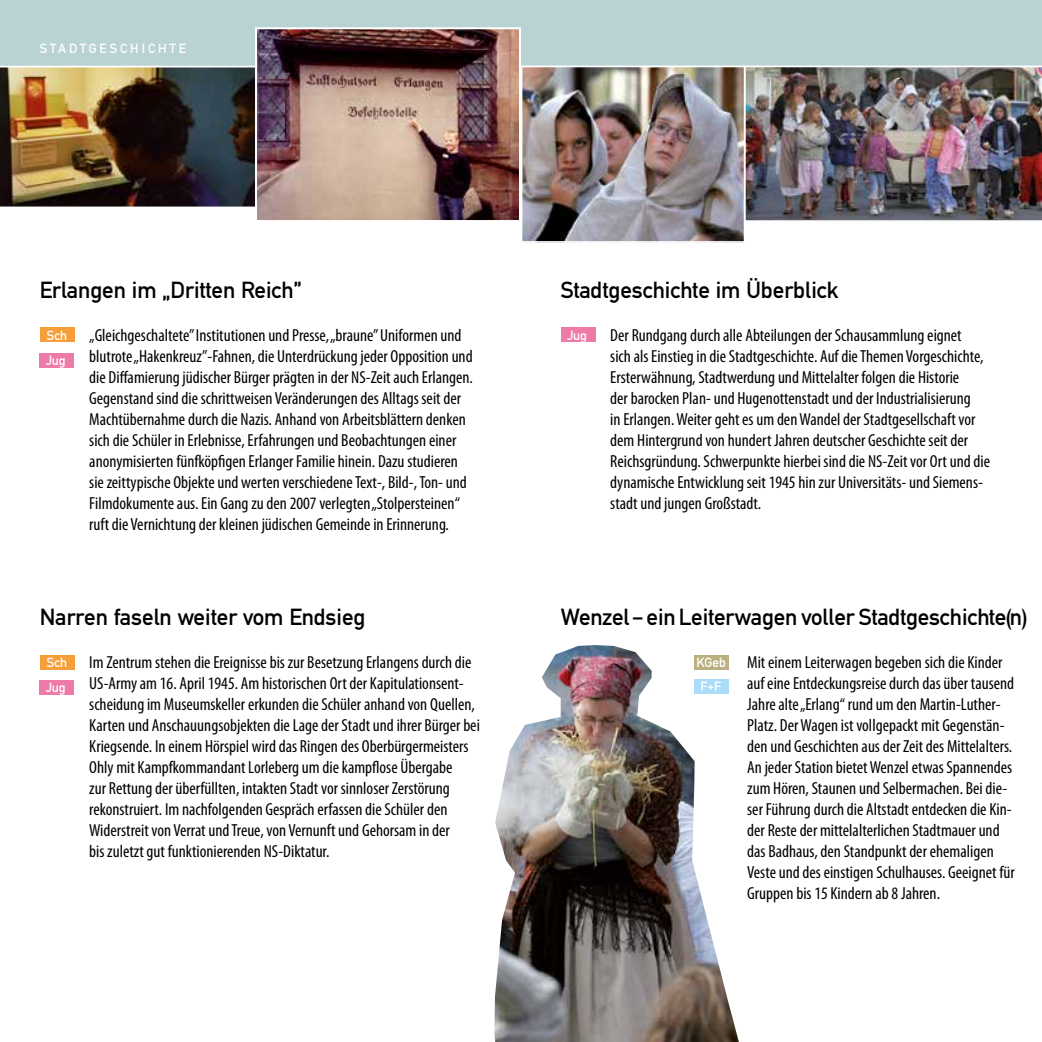
<style>
.page{position:relative;width:1042px;height:1042px;background:#fff}
.page>*{position:absolute;margin:0;border:0;box-sizing:border-box;transform-origin:0 0}
.t1{font:24.5px "DIN Mittel EFOP";letter-spacing:-.005em;color:#000}
.t2{font:condensed 17.5px/21px "Myriad Pro";color:#000}
.t3{font:14px "DIN Mittel EFOP";letter-spacing:.13em;color:#fff}
.t4{font:14px "DIN Mittel EFOP";letter-spacing:.2em;color:#fff}
</style>
<div class="page">
<div style="left:39px;top:353px;width:35px;height:15px;background:#ee7aa8"></div>
<img style="left:494px;top:645px;width:245px;height:397px">
<div style="left:0;top:0;width:1042px;height:74px;background:#b9d3d4"></div>
<img style="left:745px;top:66px;width:297px;height:155px">
<img style="left:524px;top:69px;width:218px;height:171px">
<div style="left:521px;top:66px;width:224px;height:177px;border:2px solid #fff"></div>
<img style="left:0;top:66px;width:255px;height:141px">
<img style="left:258px;top:30px;width:260px;height:189px">
<div style="left:255px;top:27px;width:266px;height:195px;border:2px solid #fff"></div>
<div style="left:694px;top:679px;width:34px;height:14px;background:#acddf8"></div>
<div style="left:694px;top:655px;width:34px;height:15px;background:#bab081"></div>
<div style="left:40px;top:327px;width:34px;height:15px;background:#f59e3a"></div>
<div style="left:39px;top:680px;width:35px;height:15px;background:#ee7aa8"></div>
<div style="left:40px;top:655px;width:34px;height:15px;background:#f59e3a"></div>
<div style="left:561px;top:327px;width:34px;height:15px;background:#ee7aa8"></div>
<p class="t4" style="left:40px;top:40px;width:148px">STADTGESCHICHTE</p>
<h1 class="t1" style="left:40px;top:275px;width:263px">Erlangen im „Dritten Reich”</h1>
<h1 class="t1" style="left:561px;top:275px;width:280px">Stadtgeschichte im Überblick</h1>
<p class="t3" style="left:47px;top:327px;width:22px">Sch</p>
<p class="t3" style="left:46px;top:352px;width:21px">Jug</p>
<p class="t2" style="left:89px;top:325px;width:385px">„Gleichgeschaltete” Institutionen und Presse, „braune” Uniformen und blutrote „Hakenkreuz”-Fahnen, die Unterdrückung jeder Opposition und die Diffamierung jüdischer Bürger prägten in der NS-Zeit auch Erlangen.<br>Gegenstand sind die schrittweisen Veränderungen des Alltags seit der Machtübernahme durch die Nazis. Anhand von Arbeitsblättern denken sich die Schüler in Erlebnisse, Erfahrungen und Beobachtungen einer anonymisierten fünfköpfigen Erlanger Familie hinein. Dazu studieren sie zeittypische Objekte und werten verschiedene Text-, Bild-, Ton- und Filmdokumente aus. Ein Gang zu den 2007 verlegten „Stolpersteinen“ ruft die Vernichtung der kleinen jüdischen Gemeinde in Erinnerung.</p>
<p class="t3" style="left:567px;top:327px;width:21px">Jug</p>
<p class="t2" style="left:610px;top:325px;width:381px">Der Rundgang durch alle Abteilungen der Schausammlung eignet<br>sich als Einstieg in die Stadtgeschichte. Auf die Themen Vorgeschichte, Ersterwähnung, Stadtwerdung und Mittelalter folgen die Historie<br>der barocken Plan- und Hugenottenstadt und der Industrialisierung<br>in Erlangen. Weiter geht es um den Wandel der Stadtgesellschaft vor dem Hintergrund von hundert Jahren deutscher Geschichte seit der Reichsgründung. Schwerpunkte hierbei sind die NS-Zeit vor Ort und die dynamische Entwicklung seit 1945 hin zur Universitäts- und Siemens&shy;stadt und jungen Großstadt.</p>
<h1 class="t1" style="left:40px;top:603px;width:327px">Narren faseln weiter vom Endsieg</h1>
<h1 class="t1" style="left:561px;top:603px;width:467px">Wenzel – ein Leiterwagen voller Stadtgeschichte(n)</h1>
<p class="t3" style="left:47px;top:654px;width:22px">Sch</p>
<p class="t3" style="left:46px;top:680px;width:21px">Jug</p>
<p class="t2" style="left:89px;top:652px;width:392px">Im Zentrum stehen die Ereignisse bis zur Besetzung Erlangens durch die US-Army am 16. April 1945. Am historischen Ort der Kapitulationsent&shy;scheidung im Museumskeller erkunden die Schüler anhand von Quellen, Karten und Anschauungsobjekten die Lage der Stadt und ihrer Bürger bei Kriegsende. In einem Hörspiel wird das Ringen des Oberbürgermeisters Ohly mit Kampfkommandant Lorleberg um die kampflose Übergabe<br>zur Rettung der überfüllten, intakten Stadt vor sinnloser Zerstörung rekonstruiert. Im nachfolgenden Gespräch erfassen die Schüler den Widerstreit von Verrat und Treue, von Vernunft und Gehorsam in der<br>bis zuletzt gut funktionierenden NS-Diktatur.</p>
<p class="t2" style="left:747px;top:652px;width:269px">Mit einem Leiterwagen begeben sich die Kinder auf eine Entdeckungsreise durch das über tausend Jahre alte „Erlang“ rund um den Martin-Luther-Platz. Der Wagen ist vollgepackt mit Gegenstän&shy;den und Geschichten aus der Zeit des Mittelalters.<br>An jeder Station bietet Wenzel etwas Spannendes zum Hören, Staunen und Selbermachen. Bei die&shy;ser Führung durch die Altstadt entdecken die Kin&shy;der Reste der mittelalterlichen Stadtmauer und das Badhaus, den Standpunkt der ehemaligen Veste und des einstigen Schulhauses. Geeignet für Gruppen bis 15 Kindern ab 8 Jahren.</p>
<p class="t3" style="left:696px;top:654px;width:31px">KGeb</p>
<p class="t3" style="left:700px;top:678px;width:22px">F+F</p>
</div>
